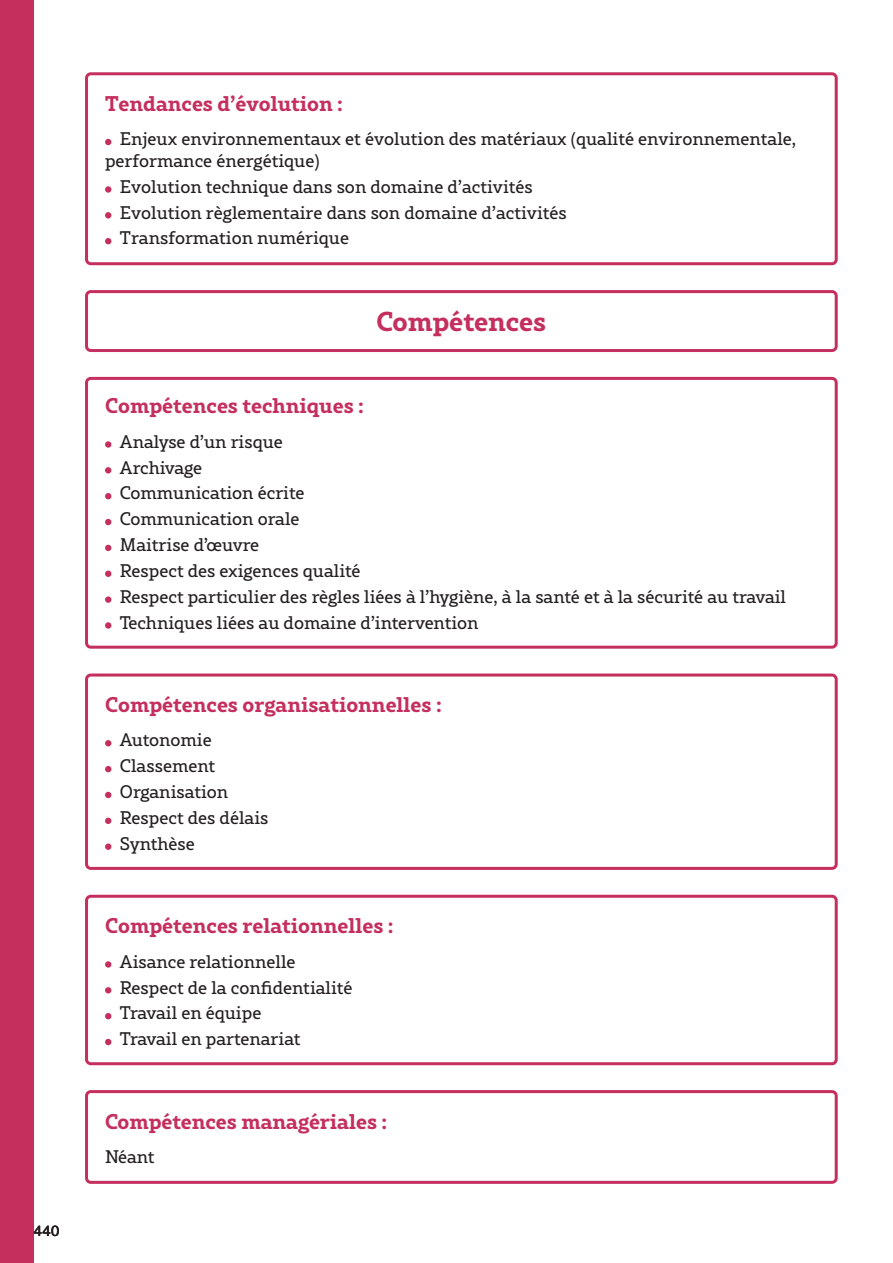
<style>
.page{position:relative;width:893px;height:1263px;background:#fff}
.page>*{position:absolute;margin:0;border:0;box-sizing:border-box;transform-origin:0 0}
.t1{font:700 27px "Rival Slab";color:#c52f5e}
.t2{font:700 21px "Rival Slab";color:#c52f5e}
.t3{font:18px/21.6px "Rival Slab";color:#231f20}
.t4{font:15px "Rival Slab";color:#231f20}
</style>
<div class="page">
<div style="left:0;top:0;width:34px;height:1263px;background:#c52f5e"></div>
<svg style="left:105px;top:139px;width:6px;height:6px"></svg>
<div style="left:105px;top:186px;width:6px;height:7px;background:#c52f5e;border-radius:50%"></div>
<svg style="left:105px;top:212px;width:6px;height:6px"></svg>
<svg style="left:105px;top:238px;width:6px;height:6px"></svg>
<div style="left:85px;top:72px;width:753px;height:193px;border:3px solid #c52f5e;border-radius:4px"></div>
<div style="left:85px;top:290px;width:753px;height:62px;border:3px solid #c52f5e;border-radius:4px"></div>
<div style="left:105px;top:441px;width:6px;height:7px;background:#c52f5e;border-radius:50%"></div>
<svg style="left:105px;top:467px;width:6px;height:6px"></svg>
<svg style="left:105px;top:493px;width:6px;height:6px"></svg>
<svg style="left:105px;top:519px;width:6px;height:6px"></svg>
<svg style="left:105px;top:545px;width:6px;height:6px"></svg>
<svg style="left:105px;top:571px;width:6px;height:6px"></svg>
<div style="left:105px;top:596px;width:6px;height:7px;background:#c52f5e;border-radius:50%"></div>
<div style="left:105px;top:622px;width:6px;height:7px;background:#c52f5e;border-radius:50%"></div>
<div style="left:85px;top:377px;width:753px;height:272px;border:3px solid #c52f5e;border-radius:4px"></div>
<svg style="left:105px;top:740px;width:6px;height:6px"></svg>
<svg style="left:105px;top:766px;width:6px;height:6px"></svg>
<svg style="left:105px;top:792px;width:6px;height:6px"></svg>
<svg style="left:105px;top:818px;width:6px;height:6px"></svg>
<div style="left:105px;top:843px;width:6px;height:7px;background:#c52f5e;border-radius:50%"></div>
<div style="left:85px;top:673px;width:753px;height:197px;border:3px solid #c52f5e;border-radius:4px"></div>
<div style="left:105px;top:961px;width:6px;height:7px;background:#c52f5e;border-radius:50%"></div>
<svg style="left:105px;top:987px;width:6px;height:6px"></svg>
<svg style="left:105px;top:1013px;width:6px;height:6px"></svg>
<svg style="left:105px;top:1039px;width:6px;height:6px"></svg>
<div style="left:85px;top:895px;width:753px;height:170px;border:3px solid #c52f5e;border-radius:4px"></div>
<div style="left:85px;top:1090px;width:753px;height:94px;border:3px solid #c52f5e;border-radius:4px"></div>
<p class="t4" style="left:34px;top:1220px;width:27px">440</p>
<p class="t2" style="left:105px;top:87px;width:239px">Tendances d’évolution :</p>
<p class="t3" style="left:105px;top:128px;width:693px;text-indent:15px">Enjeux environnementaux et évolution des matériaux (qualité environnementale, performance énergétique)</p>
<p class="t3" style="left:120px;top:175px;width:414px">Evolution technique dans son domaine d’activités</p>
<p class="t3" style="left:120px;top:201px;width:448px">Evolution règlementaire dans son domaine d’activités</p>
<p class="t3" style="left:120px;top:227px;width:231px">Transformation numérique</p>
<p class="t1" style="left:377px;top:300px;width:171px">Compétences</p>
<p class="t2" style="left:105px;top:390px;width:260px">Compétences techniques :</p>
<p class="t3" style="left:120px;top:430px;width:164px">Analyse d’un risque</p>
<p class="t3" style="left:120px;top:456px;width:84px">Archivage</p>
<p class="t3" style="left:120px;top:482px;width:186px">Communication écrite</p>
<p class="t3" style="left:120px;top:508px;width:181px">Communication orale</p>
<p class="t3" style="left:120px;top:534px;width:141px">Maitrise d’œuvre</p>
<p class="t3" style="left:120px;top:559px;width:242px">Respect des exigences qualité</p>
<p class="t3" style="left:120px;top:585px;width:668px">Respect particulier des règles liées à l’hygiène, à la santé et à la sécurité au travail</p>
<p class="t3" style="left:120px;top:611px;width:360px">Techniques liées au domaine d’intervention</p>
<p class="t2" style="left:105px;top:688px;width:338px">Compétences organisationnelles :</p>
<p class="t3" style="left:120px;top:729px;width:93px">Autonomie</p>
<p class="t3" style="left:120px;top:755px;width:97px">Classement</p>
<p class="t3" style="left:120px;top:781px;width:110px">Organisation</p>
<p class="t3" style="left:120px;top:806px;width:150px">Respect des délais</p>
<p class="t3" style="left:120px;top:832px;width:76px">Synthèse</p>
<p class="t2" style="left:105px;top:910px;width:290px">Compétences relationnelles :</p>
<p class="t3" style="left:120px;top:950px;width:177px">Aisance relationnelle</p>
<p class="t3" style="left:120px;top:976px;width:234px">Respect de la confidentialité</p>
<p class="t3" style="left:120px;top:1002px;width:143px">Travail en équipe</p>
<p class="t3" style="left:120px;top:1028px;width:182px">Travail en partenariat</p>
<p class="t2" style="left:105px;top:1105px;width:284px">Compétences managériales :</p>
<p class="t3" style="left:105px;top:1145px;width:51px">Néant</p>
</div>
